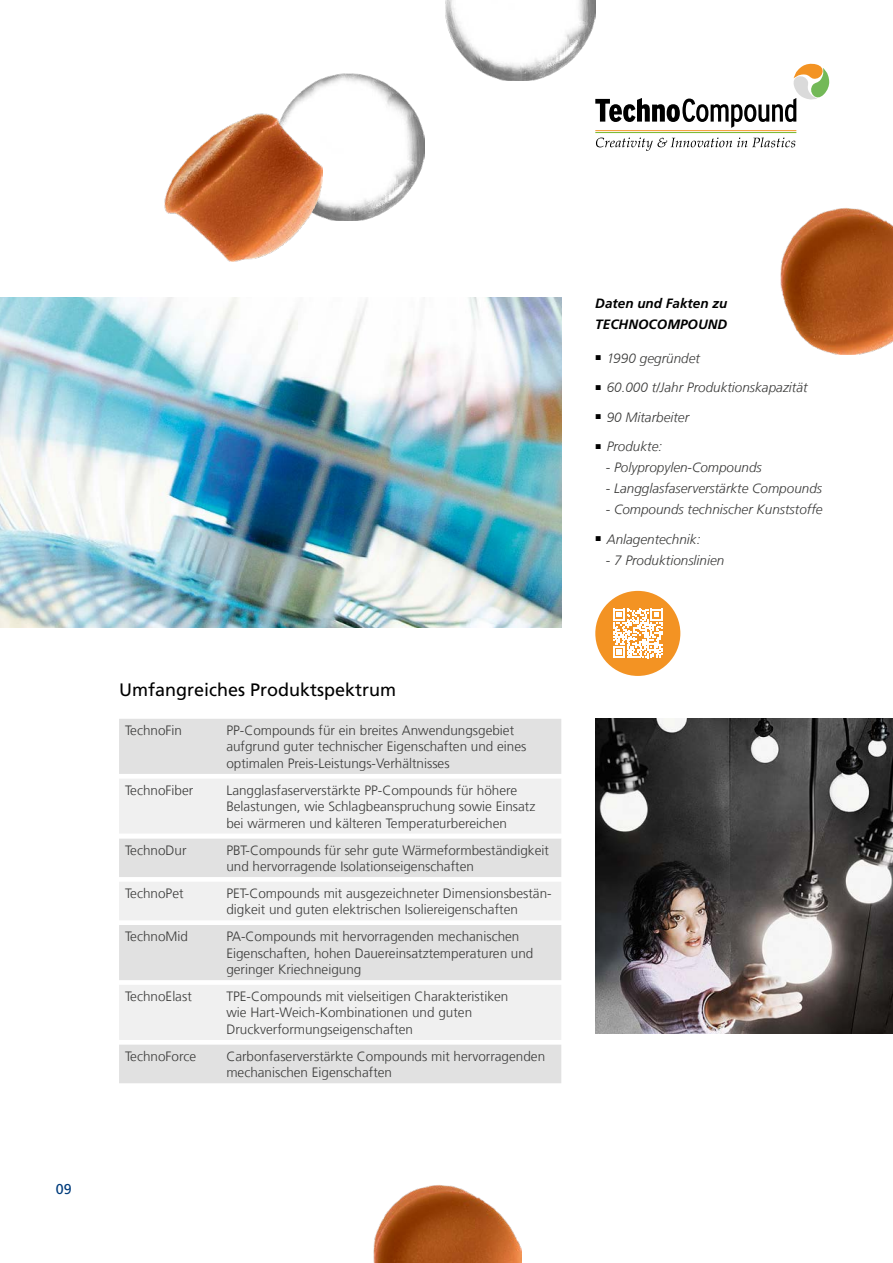
<style>
.page{position:relative;width:893px;height:1263px;background:#fff}
.page>*{position:absolute;margin:0;border:0;box-sizing:border-box;transform-origin:0 0}
.t1{font:18px "Frutiger LT Com";color:#000}
.t2{font:14.25px "Frutiger LT Com";color:#003c7c}
.t3{font:300 13.5px/16.5px "Frutiger LT Com";color:#3b3b3a}
.t4{font:italic 300 13.5px "Frutiger LT Com";color:#3b3b3a}
.t5{font:italic 700 13.5px/21px "Frutiger LT Com";color:#000}
</style>
<div class="page">
<img style="left:283px;top:73px;width:142px;height:148px">
<img style="left:445px;top:0;width:150px;height:81px">
<img style="left:373px;top:1185px;width:148px;height:78px">
<img style="left:780px;top:208px;width:113px;height:147px">
<img style="left:164px;top:114px;width:159px;height:147px">
<svg style="left:119px;top:719px;width:442px;height:364px;background:#e3e3e3"></svg>
<svg style="left:119px;top:779px;width:442px;height:261px;fill:#f0f0f0"></svg>
<svg style="left:119px;top:834px;width:442px;height:4px"></svg>
<div style="left:595px;top:591px;width:85px;height:85px;background:#f39323;border-radius:50%"></div>
<svg style="left:613px;top:609px;width:50px;height:49px"></svg>
<svg style="left:596px;top:137px;width:199px;height:14px"></svg>
<svg style="left:595px;top:64px;width:234px;height:64px"></svg>
<hr style="left:595px;top:130px;width:201px;height:1px;background:#f39323">
<hr style="left:595px;top:132px;width:201px;height:1px;background:#76b828">
<img style="left:0;top:298px;width:561px;height:329px">
<img style="left:595px;top:719px;width:298px;height:315px">
<p class="t2" style="left:56px;top:1180px;width:17px">09</p>
<p class="t5" style="left:595px;top:293px;width:134px">Daten und Fakten zu<br>TECHNOCOMPOUND</p>
<p class="t4" style="left:595px;top:350px;width:106px"><sup>■</sup> 1990 gegründet</p>
<p class="t4" style="left:595px;top:379px;width:214px"><sup>■</sup> 60.000 t/Jahr Produktionskapazität</p>
<p class="t4" style="left:595px;top:409px;width:95px"><sup>■</sup> 90 Mitarbeiter</p>
<p class="t4" style="left:595px;top:438px;width:68px"><sup>■</sup> Produkte:</p>
<p class="t4" style="left:606px;top:459px;width:158px">- Polypropylen-Compounds</p>
<p class="t4" style="left:606px;top:480px;width:218px">- Langglasfaserverstärkte Compounds</p>
<p class="t4" style="left:606px;top:501px;width:218px">- Compounds technischer Kunststoffe</p>
<p class="t4" style="left:595px;top:531px;width:107px"><sup>■</sup> Anlagentechnik:</p>
<p class="t4" style="left:606px;top:552px;width:120px">- 7 Produktionslinien</p>
<h1 class="t1" style="left:119px;top:679px;width:279px">Umfangreiches Produktspektrum</h1>
<p class="t3" style="left:125px;top:722px;width:59px">TechnoFin</p>
<p class="t3" style="left:226px;top:722px;width:302px">PP-Compounds für ein breites Anwendungsgebiet aufgrund guter technischer Eigenschaften und eines optimalen Preis-Leistungs-Verhältnisses</p>
<p class="t3" style="left:125px;top:782px;width:70px">TechnoFiber</p>
<p class="t3" style="left:226px;top:782px;width:311px">Langglasfaserverstärkte PP-Compounds für höhere<br>Belastungen, wie Schlagbeanspruchung sowie Einsatz bei wärmeren und kälteren Temperaturbereichen</p>
<p class="t3" style="left:125px;top:842px;width:63px">TechnoDur</p>
<p class="t3" style="left:226px;top:842px;width:324px">PBT-Compounds für sehr gute Wärmeformbeständigkeit und hervorragende Isolationseigenschaften</p>
<p class="t3" style="left:125px;top:885px;width:60px">TechnoPet</p>
<p class="t3" style="left:226px;top:885px;width:327px">PET-Compounds mit ausgezeichneter Dimensionsbestän&shy;digkeit und guten elektrischen Isoliereigenschaften</p>
<p class="t3" style="left:125px;top:928px;width:65px">TechnoMid</p>
<p class="t3" style="left:226px;top:928px;width:309px">PA-Compounds mit hervorragenden mechanischen<br>Eigenschaften, hohen Dauereinsatztemperaturen und geringer Kriechneigung</p>
<p class="t3" style="left:125px;top:988px;width:68px">TechnoElast</p>
<p class="t3" style="left:226px;top:988px;width:284px">TPE-Compounds mit vielseitigen Charakteristiken wie Hart-Weich-Kombinationen und guten<br>Druckverformungseigenschaften</p>
<p class="t3" style="left:125px;top:1048px;width:73px">TechnoForce</p>
<p class="t3" style="left:226px;top:1048px;width:320px">Carbonfaserverstärkte Compounds mit hervorragenden mechanischen Eigenschaften</p>
</div>
